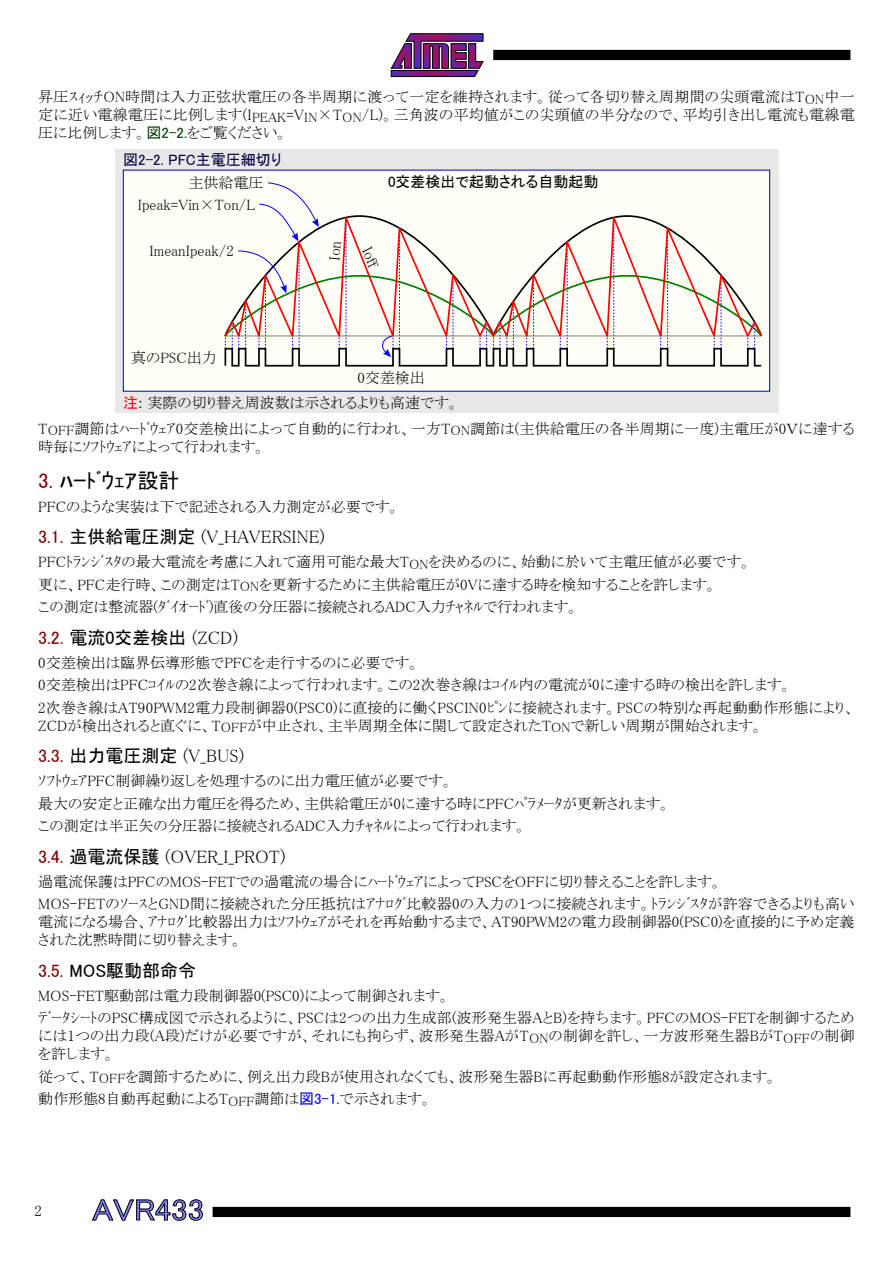
<style>
.page{position:relative;width:893px;height:1263px;background:#fff}
.page>*{position:absolute;margin:0;border:0;box-sizing:border-box;transform-origin:0 0}
.t1{font:30px "MS P Gothic";color:#8080ff;scale:1.1 1}
.t2{font:21px "MS P Gothic";color:#000}
.t3{font:18px "MS P Mincho";color:#000}
.t4{font:18px "MS P Gothic";color:#000}
.t5{font:15px/22.5px "MS P Mincho";color:#000}
.t6{font:15px "MS P Gothic";color:#000}
.t7{font:15px "MS P Gothic";color:#000040}
.s1{font-family:"MS P Gothic";color:#004000}
.s2{font-family:"MS P Gothic";color:#f00}
.s3{color:#800000}
.s4{font-family:"MS P Gothic";color:#800000}
.s5{font-family:"MS P Gothic"}
.s6{font-family:"MS P Mincho"}
.s7{font-family:"MS P Gothic";color:#00f}
</style>
<div class="page">
<svg style="left:390px;top:33px;width:94px;height:44px"></svg>
<div style="left:493px;top:50px;width:357px;height:10px;background:#000"></div>
<div style="left:213px;top:1207px;width:637px;height:10px;background:#000"></div>
<svg style="left:92px;top:1199px;width:111px;height:22px"></svg>
<div style="left:115px;top:149px;width:663px;height:263px;background:#e8e8e8"></div>
<div style="left:123px;top:170px;width:647px;height:221px;background:#fffff7"></div>
<svg style="left:224px;top:182px;width:538px;height:185px"></svg>
<p class="t5" style="left:38px;top:88px;width:818px;line-height:18px;text-align:justify">昇圧ｽｨｯﾁON時間は入力正弦状電圧の各半周期に渡って一定を維持されます。従って各切り替え周期間の尖頭電流はT<sub>ON</sub>中一定に近い電線電圧に比例します(I<sub>PEAK</sub>=V<sub>IN</sub>×T<sub>ON</sub>/L)。三角波の平均値がこの尖頭値の半分なので、平均引き出し電流も電線電圧に比例します。<span class="s1">図2-2.</span>をご覧ください。</p>
<p class="t7" style="left:123px;top:152px;width:160px">図2-2. PFC主電圧細切り</p>
<p class="t5" style="left:138px;top:172px;width:127px;line-height:21.3px;text-indent:51px">主供給電圧<br>Ipeak=Vin×Ton/L</p>
<p class="t5" style="left:149px;top:240px;width:86px">ImeanIpeak/2</p>
<p class="t5" style="left:131px;top:346px;width:87px">真のPSC出力</p>
<p class="t6" style="left:388px;top:174px;width:212px">0交差検出で起動される自動起動</p>
<p class="t5" style="left:377px;top:244px;width:21px;rotate:68deg">Ioff</p>
<p class="t5" style="left:357px;top:366px;width:69px">0交差検出</p>
<p class="t5" style="left:38px;top:389px;width:818px;line-height:26px;text-indent:85px"><span class="s2">注</span>: 実際の切り替え周波数は示されるよりも高速です。<br>T<sub>OFF</sub>調節はﾊｰﾄﾞｳｪｱ0交差検出によって自動的に行われ、一方T<sub>ON</sub>調節は(主供給電圧の各半周期に一度)主電圧が0Ｖに達する</p>
<p class="t5" style="left:38px;top:435px;width:229px">時毎にｿﾌﾄｳｪｱによって行われます。</p>
<h2 class="t2" style="left:38px;top:470px;width:143px"><span class="s3">3.</span> ﾊｰﾄﾞｳｪｱ設計</h2>
<p class="t5" style="left:38px;top:495px;width:363px">PFCのような実装は下で記述される入力測定が必要です。</p>
<p class="t3" style="left:38px;top:528px;width:288px"><span class="s4">3.1.</span> <span class="s5">主供給電圧測定</span> (V_HAVERSINE)</p>
<p class="t5" style="left:38px;top:551px;width:715px">PFCﾄﾗﾝｼﾞｽﾀの最大電流を考慮に入れて適用可能な最大T<sub>ON</sub>を決めるのに、始動に於いて主電圧値が必要です。更に、PFC走行時、この測定はT<sub>ON</sub>を更新するために主供給電圧が0Vに達する時を検知することを許します。<br>この測定は整流器(ﾀﾞｲｵｰﾄﾞ)直後の分圧器に接続されるADC入力ﾁｬﾈﾙで行われます。</p>
<p class="t4" style="left:38px;top:628px;width:201px"><span class="s3">3.2.</span> 電流0交差検出 <span class="s6">(ZCD)</span></p>
<p class="t5" style="left:38px;top:651px;width:818px">0交差検出は臨界伝導形態でPFCを走行するのに必要です。<br>0交差検出はPFCｺｲﾙの2次巻き線によって行われます。この2次巻き線はｺｲﾙ内の電流が0に達する時の検出を許します。<br>2次巻き線はAT90PWM2電力段制御器0(PSC0)に直接的に働くPSCIN0ﾋﾟﾝに接続されます。PSCの特別な再起動動作形態により、</p>
<p class="t5" style="left:38px;top:714px;width:726px">ZCDが検出されると直ぐに、T<sub>OFF</sub>が中止され、主半周期全体に関して設定されたT<sub>ON</sub>で新しい周期が開始されます。</p>
<p class="t3" style="left:38px;top:747px;width:207px"><span class="s4">3.3.</span> <span class="s5">出力電圧測定</span> (V_BUS)</p>
<p class="t5" style="left:38px;top:770px;width:634px">ｿﾌﾄｳｪｱPFC制御繰り返しを処理するのに出力電圧値が必要です。<br>最大の安定と正確な出力電圧を得るため、主供給電圧が0に達する時にPFCﾊﾟﾗﾒｰﾀが更新されます。この測定は半正矢の分圧器に接続されるADC入力ﾁｬﾈﾙによって行われます。</p>
<p class="t3" style="left:38px;top:847px;width:249px"><span class="s4">3.4.</span> <span class="s5">過電流保護</span> (OVER_I_PROT)</p>
<p class="t5" style="left:38px;top:870px;width:818px">過電流保護はPFCのMOS-FETでの過電流の場合にﾊｰﾄﾞｳｪｱによってPSCをOFFに切り替えることを許します。<br>MOS-FETのｿｰｽとGND間に接続された分圧抵抗はｱﾅﾛｸﾞ比較器0の入力の1つに接続されます。ﾄﾗﾝｼﾞｽﾀが許容できるよりも高い</p>
<p class="t5" style="left:38px;top:913px;width:818px;line-height:18px">電流になる場合、ｱﾅﾛｸﾞ比較器出力はｿﾌﾄｳｪｱがそれを再始動するまで、AT90PWM2の電力段制御器0(PSC0)を直接的に予め定義された沈黙時間に切り替えます。</p>
<p class="t4" style="left:38px;top:961px;width:159px"><span class="s3">3.5.</span> MOS駆動部命令</p>
<p class="t5" style="left:38px;top:984px;width:818px">MOS-FET駆動部は電力段制御器0(PSC0)によって制御されます。<br>ﾃﾞｰﾀｼｰﾄのPSC構成図で示されるように、PSCは2つの出力生成部(波形発生器AとB)を持ちます。PFCのMOS-FETを制御するため</p>
<p class="t5" style="left:38px;top:1027px;width:818px;line-height:18px">には1つの出力段(A段)だけが必要ですが、それにも拘らず、波形発生器AがT<sub>ON</sub>の制御を許し、一方波形発生器BがT<sub>OFF</sub>の制御を許します。</p>
<p class="t5" style="left:38px;top:1065px;width:740px">従って、T<sub>OFF</sub>を調節するために、例え出力段Bが使用されなくても、波形発生器Bに再起動動作形態8が設定されます。動作形態8自動再起動によるT<sub>OFF</sub>調節は<span class="s7">図3-1.</span>で示されます。</p>
<p class="t5" style="left:35px;top:1199px;width:9px">2</p>
<h1 class="t1" style="left:92px;top:1195px;width:103px">AVR433</h1>
</div>
